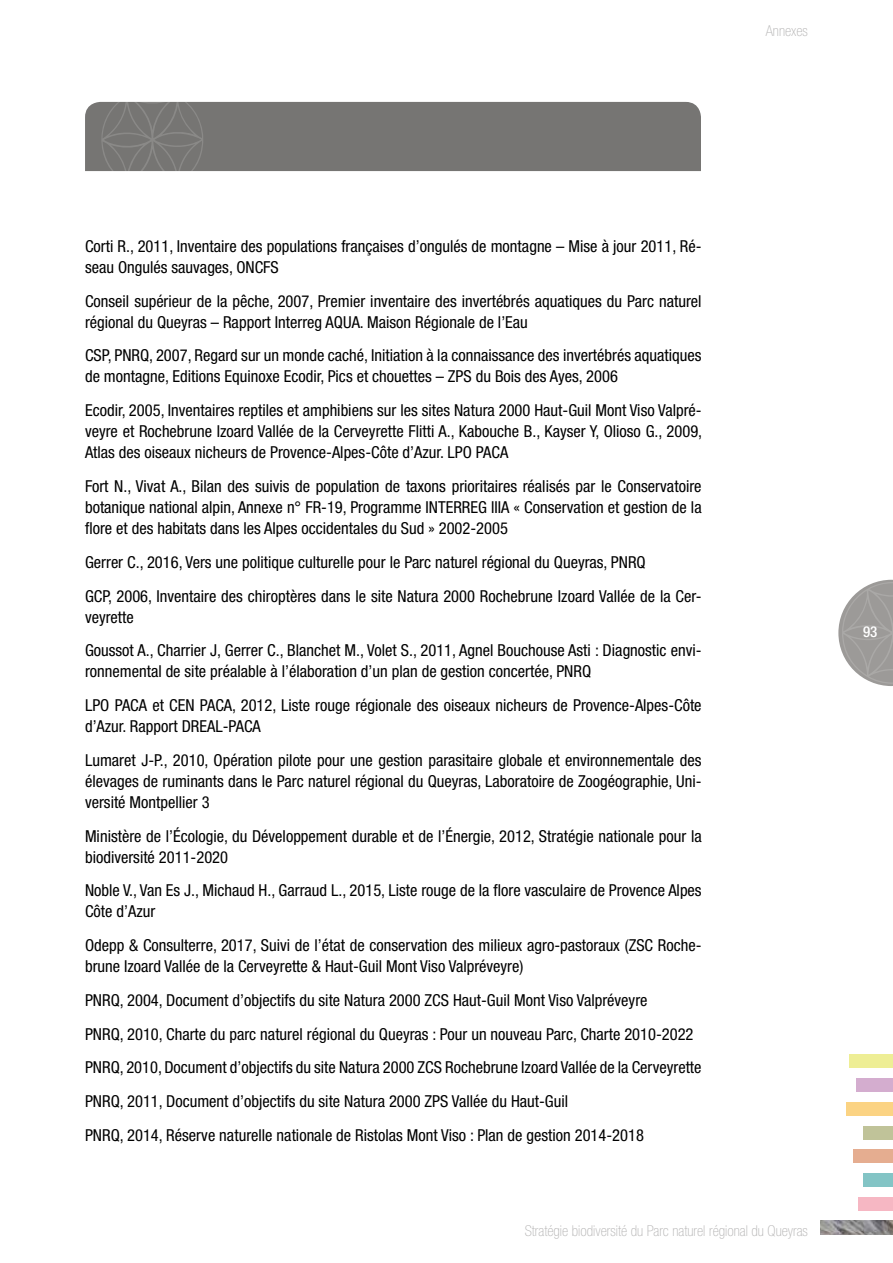
<style>
.page{position:relative;width:893px;height:1263px;background:#fff}
.page>*{position:absolute;margin:0;border:0;box-sizing:border-box;transform-origin:0 0}
.t1{font:condensed 16.5px/21px "Helvetica Neue LT Std";color:#000}
.t2{font:100 condensed 15px "Helvetica Neue LT Std";color:#b5b4b4}
.t3{font:500 condensed 15px "Helvetica Neue LT Std";color:#fff}
</style>
<div class="page">
<svg style="left:838px;top:580px;width:55px;height:106px"></svg>
<div style="left:856px;top:1078px;width:37px;height:14px;background:#d4adcf"></div>
<div style="left:864px;top:1173px;width:29px;height:14px;background:#83c4c5"></div>
<div style="left:853px;top:1149px;width:40px;height:14px;background:#e5ad90"></div>
<img style="left:821px;top:1220px;width:72px;height:14px">
<div style="left:864px;top:1125px;width:29px;height:14px;background:#c0c399"></div>
<div style="left:859px;top:1197px;width:34px;height:14px;background:#f6b7c3"></div>
<div style="left:846px;top:1102px;width:47px;height:14px;background:#fbd383"></div>
<div style="left:849px;top:1054px;width:44px;height:14px;background:#eeee95"></div>
<div style="left:85px;top:101px;width:616px;height:71px;background:#767573"></div>
<p class="t2" style="left:766px;top:23px;width:44px">Annexes</p>
<p class="t1" style="left:85px;top:235px;width:618px">Corti R., 2011, Inventaire des populations françaises d’ongulés de montagne – Mise à jour 2011, Ré&shy;seau Ongulés sauvages, ONCFS</p>
<p class="t1" style="left:85px;top:290px;width:618px">Conseil supérieur de la pêche, 2007, Premier inventaire des invertébrés aquatiques du Parc naturel régional du Queyras – Rapport Interreg AQUA. Maison Régionale de l’Eau</p>
<p class="t1" style="left:85px;top:345px;width:618px">CSP, PNRQ, 2007, Regard sur un monde caché, Initiation à la connaissance des invertébrés aquatiques de montagne, Editions Equinoxe Ecodir, Pics et chouettes – ZPS du Bois des Ayes, 2006</p>
<p class="t1" style="left:85px;top:400px;width:619px;text-align:justify">Ecodir, 2005, Inventaires reptiles et amphibiens sur les sites Natura 2000 Haut-Guil Mont Viso Valpré&shy;veyre et Rochebrune Izoard Vallée de la Cerveyrette Flitti A., Kabouche B., Kayser Y, Olioso G., 2009, Atlas des oiseaux nicheurs de Provence-Alpes-Côte d’Azur. LPO PACA</p>
<p class="t1" style="left:85px;top:476px;width:618px;text-align:justify">Fort N., Vivat A., Bilan des suivis de population de taxons prioritaires réalisés par le Conservatoire botanique national alpin, Annexe n° FR-19, Programme INTERREG IIIA « Conservation et gestion de la flore et des habitats dans les Alpes occidentales du Sud » 2002-2005</p>
<p class="t1" style="left:85px;top:545px;width:618px;line-height:33.8px">Gerrer C., 2016, Vers une politique culturelle pour le Parc naturel régional du Queyras, PNRQ<br>GCP, 2006, Inventaire des chiroptères dans le site Natura 2000 Rochebrune Izoard Vallée de la Cer-</p>
<p class="t1" style="left:85px;top:600px;width:618px;line-height:33.8px">veyrette<br>Goussot A., Charrier J, Gerrer C., Blanchet M., Volet S., 2011, Agnel Bouchouse Asti : Diagnostic envi-</p>
<p class="t1" style="left:85px;top:654px;width:618px;line-height:33.8px">ronnemental de site préalable à l’élaboration d’un plan de gestion concertée, PNRQ<br>LPO PACA et CEN PACA, 2012, Liste rouge régionale des oiseaux nicheurs de Provence-Alpes-Côte</p>
<p class="t1" style="left:85px;top:709px;width:618px;line-height:33.8px">d’Azur. Rapport DREAL-PACA<br>Lumaret J-P., 2010, Opération pilote pour une gestion parasitaire globale et environnementale des</p>
<p class="t1" style="left:85px;top:770px;width:618px">élevages de ruminants dans le Parc naturel régional du Queyras, Laboratoire de Zoogéographie, Uni&shy;versité Montpellier 3</p>
<p class="t1" style="left:85px;top:825px;width:618px">Ministère de l’Écologie, du Développement durable et de l’Énergie, 2012, Stratégie nationale pour la biodiversité 2011-2020</p>
<p class="t1" style="left:85px;top:880px;width:618px">Noble V., Van Es J., Michaud H., Garraud L., 2015, Liste rouge de la flore vasculaire de Provence Alpes<br>Côte d’Azur</p>
<p class="t1" style="left:85px;top:935px;width:618px">Odepp &amp; Consulterre, 2017, Suivi de l’état de conservation des milieux agro-pastoraux (ZSC Roche&shy;brune Izoard Vallée de la Cerveyrette &amp; Haut-Guil Mont Viso Valpréveyre)</p>
<p class="t1" style="left:85px;top:983px;width:618px;line-height:33.8px">PNRQ, 2004, Document d’objectifs du site Natura 2000 ZCS Haut-Guil Mont Viso Valpréveyre<br>PNRQ, 2010, Charte du parc naturel régional du Queyras : Pour un nouveau Parc, Charte 2010-2022<br>PNRQ, 2010, Document d’objectifs du site Natura 2000 ZCS Rochebrune Izoard Vallée de la Cerveyrette PNRQ, 2011, Document d’objectifs du site Natura 2000 ZPS Vallée du Haut-Guil<br>PNRQ, 2014, Réserve naturelle nationale de Ristolas Mont Viso : Plan de gestion 2014-2018</p>
<p class="t2" style="left:525px;top:1222px;width:285px">Stratégie biodiversité du Parc naturel régional du Queyras</p>
<p class="t3" style="left:863px;top:623px;width:16px">93</p>
</div>
